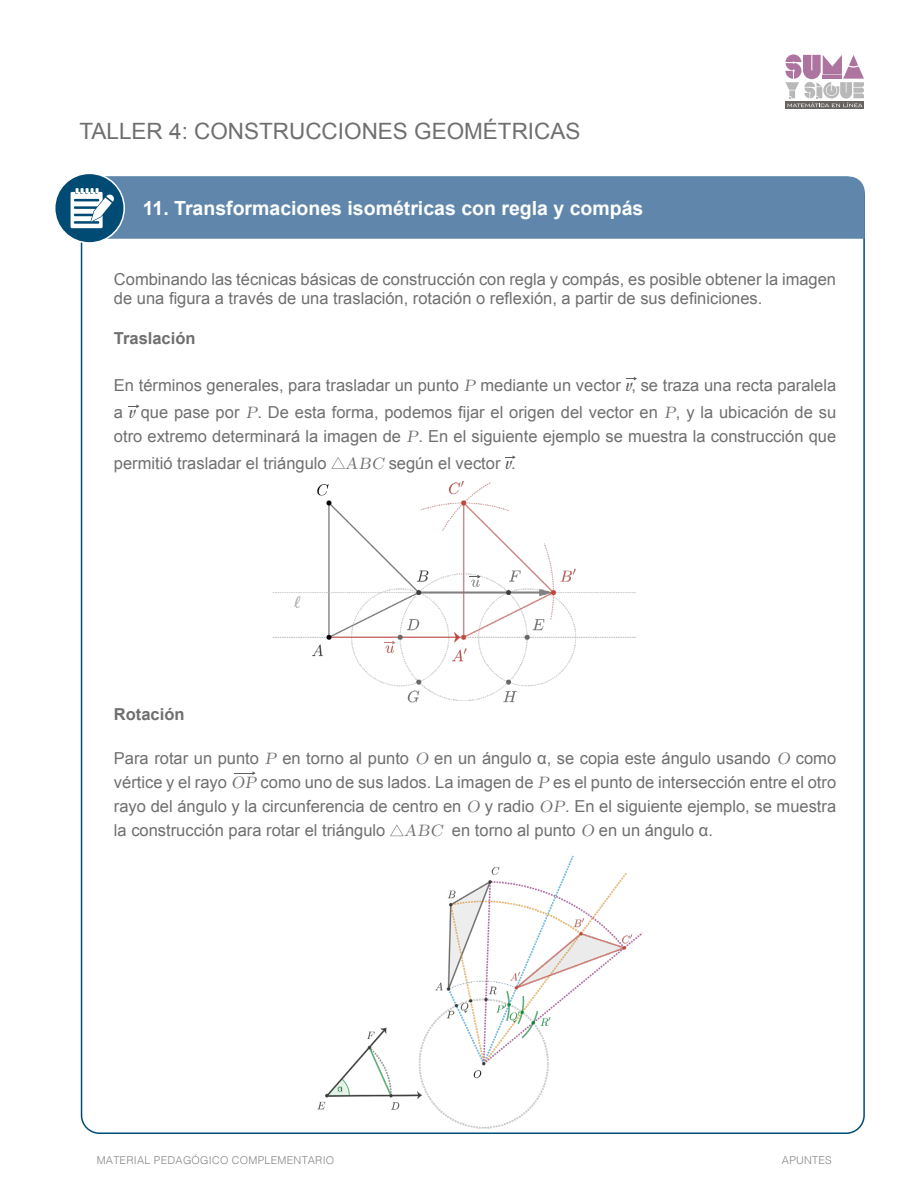
<style>
.page{position:relative;width:918px;height:1188px;background:#fff}
.page>*{position:absolute;margin:0;border:0;box-sizing:border-box;transform-origin:0 0}
.t1{font:22.5px "Arial";color:#706f6f}
.t2{font:700 19.5px "Arial";color:#fff}
.t3{font:16.5px/24px "Arial";color:#706f6f}
.t4{font:700 16.5px "Arial";color:#706f6f}
.t5{font:300 10.8px "Helvetica";letter-spacing:.02em;color:#878787}
.s1{font-family:"LM Roman Caps 10";font-style:italic}
.s2{font-family:"Great Vibes";font-size:22.5px;color:#555454}
</style>
<div class="page">
<img style="left:272px;top:481px;width:364px;height:222px">
<svg style="left:331px;top:457px;width:14px;height:12px"></svg>
<div style="left:107px;top:177px;width:758px;height:62px;background:#6087ab"></div>
<div style="left:55px;top:173px;width:69px;height:70px;background:#004b74;border-radius:50%"></div>
<div style="left:54px;top:173px;width:71px;height:71px;border:2px solid #fff;border-radius:50%"></div>
<svg style="left:71px;top:188px;width:43px;height:40px"></svg>
<svg style="left:505px;top:455px;width:11px;height:4px"></svg>
<svg style="left:626px;top:377px;width:11px;height:4px"></svg>
<svg style="left:129px;top:404px;width:11px;height:4px"></svg>
<svg style="left:390px;top:824px;width:14px;height:12px"></svg>
<svg style="left:234px;top:771px;width:22px;height:4px"></svg>
<img style="left:287px;top:855px;width:373px;height:279px">
<svg style="left:786px;top:107px;width:78px;height:2px"></svg>
<svg style="left:785px;top:54px;width:79px;height:53px"></svg>
<svg style="left:470px;top:575px;width:11px;height:4px"></svg>
<svg style="left:385px;top:641px;width:11px;height:4px"></svg>
<h1 class="t1" style="left:80px;top:117px;width:502px">TALLER 4: CONSTRUCCIONES GEOMÉTRICAS</h1>
<p class="t2" style="left:143px;top:195px;width:502px">11. Transformaciones isométricas con regla y compás</p>
<p class="t3" style="left:114px;top:269px;width:724px;line-height:19.8px">Combinando las técnicas básicas de construcción con regla y compás, es posible obtener la imagen de una figura a través de una traslación, rotación o reflexión, a partir de sus definiciones.</p>
<p class="t4" style="left:114px;top:327px;width:83px">Traslación</p>
<p class="t3" style="left:114px;top:372px;width:724px;line-height:27px">En términos generales, para trasladar un punto <span class="s1">P</span> mediante un vector <span class="s2">v</span>, se traza una recta paralela a <span class="s2">v</span> que pase por <span class="s1">P</span>. De esta forma, podemos fijar el origen del vector en <span class="s1">P</span>, y la ubicación de su</p>
<p class="t3" style="left:114px;top:423px;width:724px;line-height:27px">otro extremo determinará la imagen de <span class="s1">P</span>. En el siguiente ejemplo se muestra la construcción que permitió trasladar el triángulo <span class="s1">ABC</span> según el vector <span class="s2">v</span>.</p>
<p class="t4" style="left:114px;top:704px;width:72px">Rotación</p>
<p class="t3" style="left:114px;top:747px;width:724px;text-align:justify">Para rotar un punto <span class="s1">P</span> en torno al punto <span class="s1">O</span> en un ángulo α, se copia este ángulo usando <span class="s1">O</span> como vértice y el rayo <span class="s1">OP</span> como uno de sus lados. La imagen de <span class="s1">P</span> es el punto de intersección entre el otro rayo del ángulo y la circunferencia de centro en <span class="s1">O</span> y radio <span class="s1">OP</span>. En el siguiente ejemplo, se muestra la construcción para rotar el triángulo <span class="s1">ABC</span> en torno al punto <span class="s1">O</span> en un ángulo α.</p>
<p class="t5" style="left:97px;top:1151px;width:239px">MATERIAL PEDAGÓGICO COMPLEMENTARIO</p>
<p class="t5" style="left:782px;top:1151px;width:51px">APUNTES</p>
</div>
